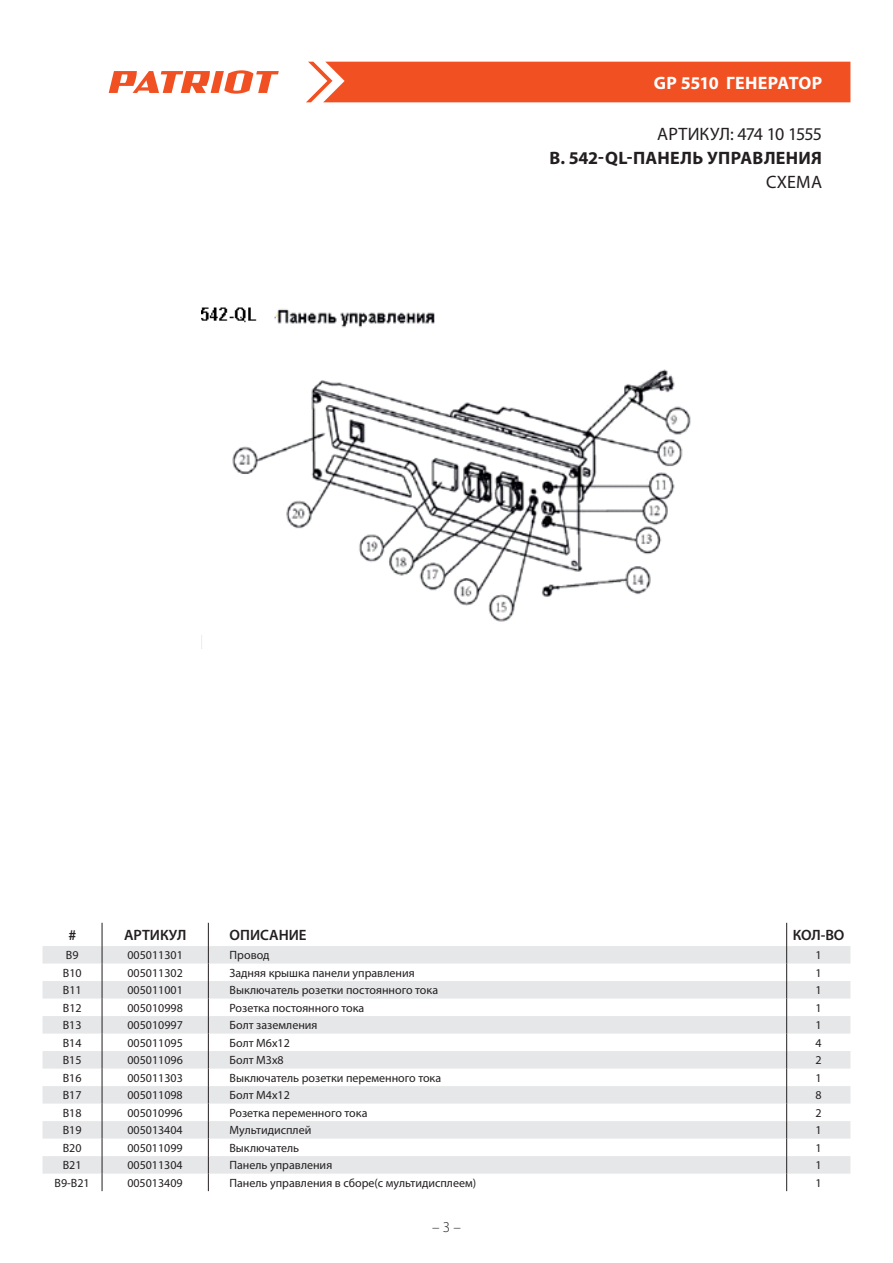
<style>
.page{position:relative;width:893px;height:1263px;background:#fff}
.page>*{position:absolute;margin:0;border:0;box-sizing:border-box;transform-origin:0 0}
.t1{font:700 18px "Myriad Pro";letter-spacing:.015em;color:#231f20}
.t2{font:18px "Myriad Pro";letter-spacing:-.02em;color:#231f20}
.t3{font:700 18px "Myriad Pro";letter-spacing:-.005em;color:#fff}
.t4{font:600 15px "Myriad Pro";color:#231f20}
.t5{font:300 15px "Myriad Pro";color:#231f20}
.t6{font:12px "Myriad Pro";color:#231f20}
</style>
<div class="page">
<div style="left:306px;top:62px;width:544px;height:40px;background:#f15122"></div>
<svg style="left:109px;top:70px;width:170px;height:24px"></svg>
<svg style="left:43px;top:923px;width:807px;height:268px"></svg>
<svg style="left:43px;top:946px;width:807px;height:227px;fill:#e7e8ea"></svg>
<svg style="left:102px;top:923px;width:1px;height:268px"></svg>
<svg style="left:208px;top:923px;width:1px;height:268px"></svg>
<svg style="left:786px;top:923px;width:1px;height:268px"></svg>
<img style="left:202px;top:307px;width:489px;height:315px">
<h1 class="t3" style="left:654px;top:71px;width:116px">GP 5510 ГЕНЕРАТОР</h1>
<h1 class="t2" style="left:657px;top:123px;width:166px">АРТИКУЛ: 474 10 1555</h1>
<h1 class="t1" style="left:549px;top:147px;width:193px">B. 542-QL-ПАНЕЛ Ь УПРАВЛЕ</h1>
<h1 class="t1" style="left:786px;top:147px;width:25px">НИЯ</h1>
<h1 class="t2" style="left:766px;top:171px;width:12px">схема</h1>
<p class="t4" style="left:68px;top:925px;width:9px">#</p>
<p class="t4" style="left:124px;top:925px;width:64px">АРТИКУЛ</p>
<p class="t4" style="left:230px;top:925px;width:78px">ОПИСАНИЕ</p>
<p class="t4" style="left:793px;top:925px;width:53px">КОЛ-ВО</p>
<p class="t6" style="left:66px;top:948px;width:14px">B9</p>
<p class="t6" style="left:127px;top:948px;width:57px">005011301</p>
<p class="t6" style="left:230px;top:948px;width:41px">Провод</p>
<p class="t6" style="left:815px;top:948px;width:8px">1</p>
<p class="t6" style="left:63px;top:965px;width:20px">B10</p>
<p class="t6" style="left:127px;top:965px;width:57px">005011302</p>
<p class="t6" style="left:230px;top:965px;width:187px">Задняя крышка панели управления</p>
<p class="t6" style="left:815px;top:965px;width:8px">1</p>
<p class="t6" style="left:63px;top:983px;width:20px">B11</p>
<p class="t6" style="left:127px;top:983px;width:57px">005011001</p>
<p class="t6" style="left:230px;top:983px;width:210px">Выключатель розетки постоянного тока</p>
<p class="t6" style="left:815px;top:983px;width:8px">1</p>
<p class="t6" style="left:63px;top:1000px;width:20px">B12</p>
<p class="t6" style="left:127px;top:1000px;width:57px">005010998</p>
<p class="t6" style="left:230px;top:1000px;width:136px">Розетка постоянного тока</p>
<p class="t6" style="left:815px;top:1000px;width:8px">1</p>
<p class="t6" style="left:63px;top:1018px;width:20px">B13</p>
<p class="t6" style="left:127px;top:1018px;width:57px">005010997</p>
<p class="t6" style="left:230px;top:1018px;width:89px">Болт заземления</p>
<p class="t6" style="left:815px;top:1018px;width:8px">1</p>
<p class="t6" style="left:63px;top:1035px;width:20px">B14</p>
<p class="t6" style="left:127px;top:1035px;width:57px">005011095</p>
<p class="t6" style="left:230px;top:1035px;width:62px">Болт М6х12</p>
<p class="t6" style="left:815px;top:1035px;width:8px">4</p>
<p class="t6" style="left:63px;top:1053px;width:20px">B15</p>
<p class="t6" style="left:127px;top:1053px;width:57px">005011096</p>
<p class="t6" style="left:230px;top:1053px;width:56px">Болт М3х8</p>
<p class="t6" style="left:815px;top:1053px;width:8px">2</p>
<p class="t6" style="left:63px;top:1070px;width:20px">B16</p>
<p class="t6" style="left:127px;top:1070px;width:57px">005011303</p>
<p class="t6" style="left:230px;top:1070px;width:213px">Выключатель розетки переменного тока</p>
<p class="t6" style="left:815px;top:1070px;width:8px">1</p>
<p class="t6" style="left:63px;top:1088px;width:20px">B17</p>
<p class="t6" style="left:127px;top:1088px;width:57px">005011098</p>
<p class="t6" style="left:230px;top:1088px;width:62px">Болт М4х12</p>
<p class="t6" style="left:815px;top:1088px;width:8px">8</p>
<p class="t6" style="left:63px;top:1105px;width:20px">B18</p>
<p class="t6" style="left:127px;top:1105px;width:57px">005010996</p>
<p class="t6" style="left:229px;top:1105px;width:139px">Розетка переменного тока</p>
<p class="t6" style="left:815px;top:1105px;width:8px">2</p>
<p class="t6" style="left:63px;top:1123px;width:20px">B19</p>
<p class="t6" style="left:127px;top:1123px;width:57px">005013404</p>
<p class="t6" style="left:229px;top:1123px;width:83px">Мультидисплей</p>
<p class="t6" style="left:815px;top:1123px;width:8px">1</p>
<p class="t6" style="left:63px;top:1140px;width:20px">B20</p>
<p class="t6" style="left:127px;top:1140px;width:57px">005011099</p>
<p class="t6" style="left:229px;top:1140px;width:71px">Выключатель</p>
<p class="t6" style="left:815px;top:1140px;width:8px">1</p>
<p class="t6" style="left:63px;top:1158px;width:20px">B21</p>
<p class="t6" style="left:127px;top:1158px;width:57px">005011304</p>
<p class="t6" style="left:229px;top:1158px;width:104px">Панель управления</p>
<p class="t6" style="left:815px;top:1158px;width:8px">1</p>
<p class="t6" style="left:55px;top:1175px;width:37px">В9-В21</p>
<p class="t6" style="left:127px;top:1175px;width:57px">005013409</p>
<p class="t6" style="left:229px;top:1175px;width:248px">Панель управления в сборе(с мультидисплеем)</p>
<p class="t6" style="left:815px;top:1175px;width:8px">1</p>
<p class="t5" style="left:432px;top:1218px;width:30px">– 3 –</p>
</div>
